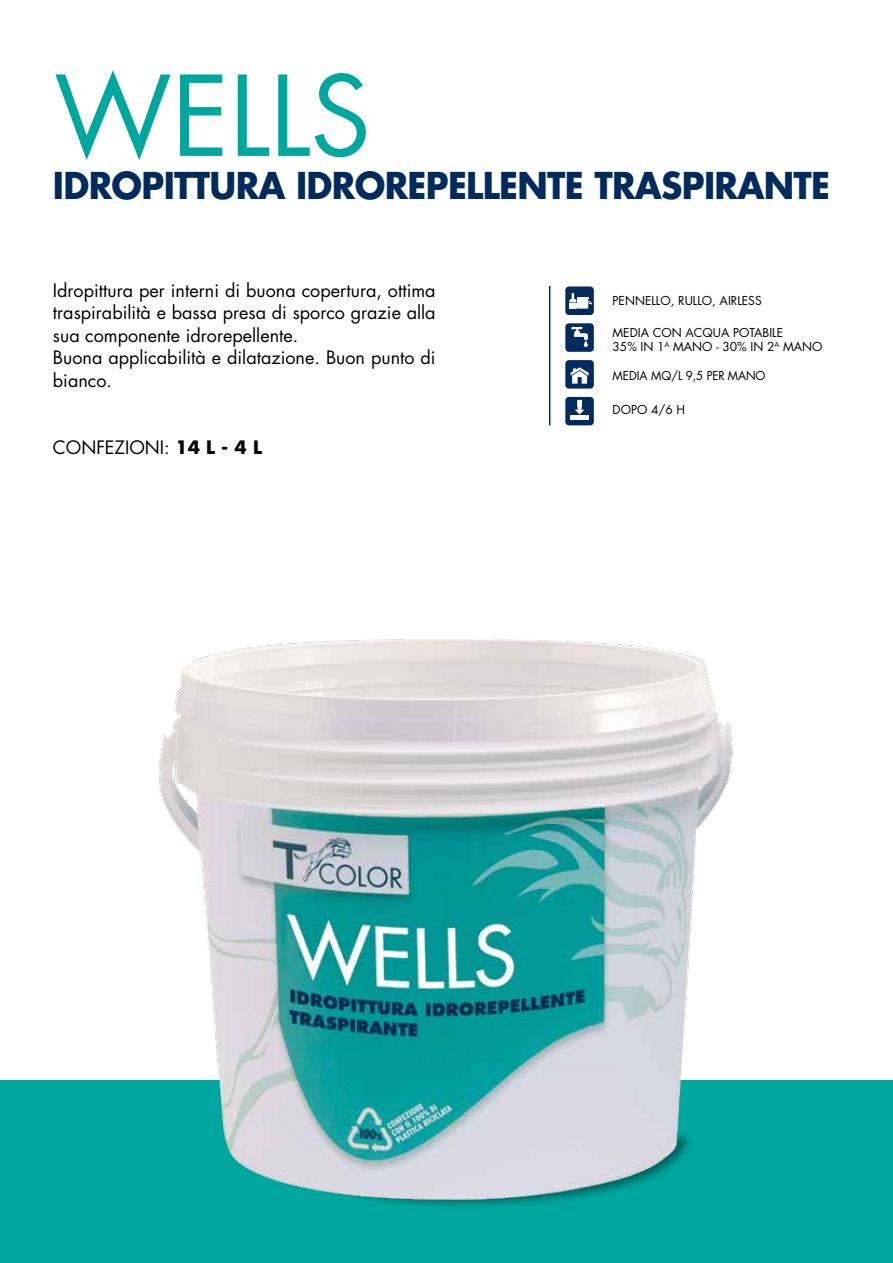
<style>
.page{position:relative;width:893px;height:1263px;background:#fff}
.page>*{position:absolute;margin:0;border:0;box-sizing:border-box;transform-origin:0 0}
.t1{font:108px "Futura";color:#00a79e}
.t2{font:700 36px "Futura";letter-spacing:-.02em;color:#002b5c;scale:.96 1}
.t3{font:18px/22.5px "Futura";color:#000}
.t4{font:12px/13.5px "Futura";color:#000}
.t5{font:12px "Futura";color:#000;scale:.96 1}
.s1{font-weight:700}
</style>
<div class="page">
<div style="left:0;top:1080px;width:893px;height:183px;background:#00a79e"></div>
<div style="left:565px;top:286px;width:29px;height:29px;background:#002b5c;border-radius:4px"></div>
<svg style="left:569px;top:293px;width:23px;height:15px"></svg>
<div style="left:565px;top:323px;width:29px;height:29px;background:#002b5c;border-radius:4px"></div>
<svg style="left:571px;top:326px;width:17px;height:21px"></svg>
<div style="left:565px;top:397px;width:29px;height:28px;background:#002b5c;border-radius:4px"></div>
<hr style="left:570px;top:416px;width:19px;height:4px;background:#fff">
<svg style="left:575px;top:400px;width:9px;height:14px"></svg>
<div style="left:565px;top:360px;width:29px;height:29px;background:#002b5c;border-radius:4px"></div>
<svg style="left:571px;top:367px;width:18px;height:17px"></svg>
<hr style="left:549px;top:286px;width:1px;height:139px;background:#002b5c">
<img style="left:158px;top:639px;width:575px;height:567px">
<h1 class="t1" style="left:54px;top:47px;width:309px">WELLS</h1>
<h2 class="t2" style="left:53px;top:161px;width:811px">IDROPITTURA IDROREPELLENTE TRASPIRANTE</h2>
<p class="t3" style="left:53px;top:279px;width:384px">Idropittura per interni di buona copertura, ottima traspirabilità e bassa presa di sporco grazie alla sua componente idrorepellente.<br>Buona applicabilità e dilatazione. Buon punto di bianco.</p>
<p class="t3" style="left:53px;top:436px;width:211px">CONFEZIONI: <span class="s1">14 L - 4 L</span></p>
<p class="t4" style="left:612px;top:294px;width:137px">PE NNELLO, RULLO, AIRLESS</p>
<p class="t4" style="left:612px;top:326px;width:212px">MEDIA CON ACQUA POTABILE<br>35% IN 1<sup>A</sup> MANO - 30% IN 2<sup>A</sup> MANO</p>
<p class="t5" style="left:612px;top:368px;width:161px">MEDIA MQ/L 9,5 PE R MANO</p>
<p class="t4" style="left:612px;top:403px;width:74px">DOPO 4/6 H</p>
</div>
